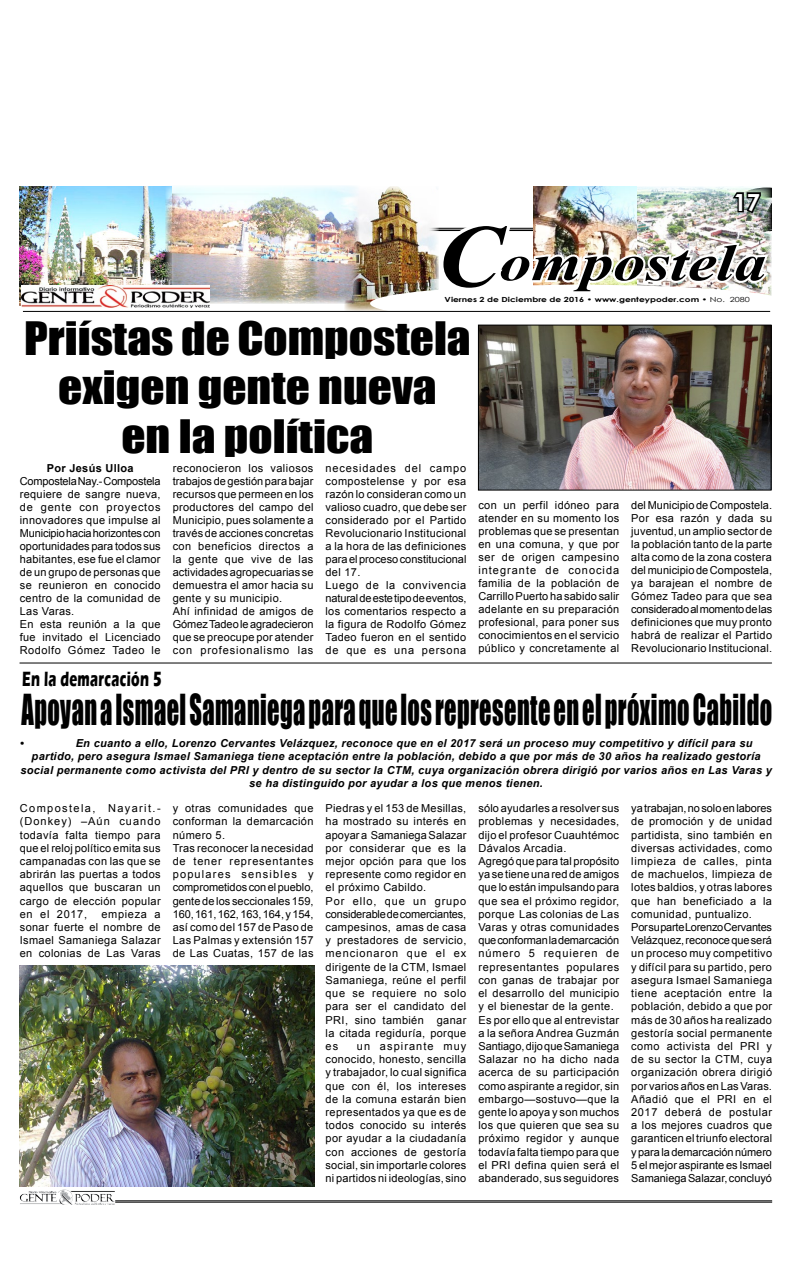
<style>
.page{position:relative;width:792px;height:1276px;background:#fff}
.page>*{position:absolute;margin:0;border:0;box-sizing:border-box;transform-origin:0 0}
.t1{font:italic 700 52px "Times New Roman";color:#000;scale:1.23 1}
.t2{font:42.3px/48.5px "Impact";color:#000;text-align:center;scale:1.12 1}
.t3{font:39.2px "Impact";letter-spacing:.02em;color:#000;scale:.62 1}
.t4{font:700 25.2px "Century Gothic";color:#fff;scale:1.14 1}
.t5{font:700 23.6px "Century Gothic";color:#fff}
.t6{font:700 21.2px "Eras ITC";letter-spacing:.025em;color:#000;scale:.62 1}
.t7{font:11px/13.2px "Arial";letter-spacing:.03em;color:#000}
.t8{font:italic 700 11px "Arial";letter-spacing:.03em;color:#000}
.t9{font:700 11px "Arial";letter-spacing:.03em;color:#000}
.t10{font:700 7px "Century Gothic";color:#000;scale:1.29 1}
.s1{font-size:89px}
.s2{font-weight:400}
</style>
<div class="page">
<svg style="left:21px;top:306px;width:106px;height:6px"></svg>
<hr style="left:115px;top:1200px;width:657px;height:1px;background:#000">
<hr style="left:115px;top:1201px;width:657px;height:1px;background:#000">
<img style="left:58px;top:1189px;width:14px;height:13px">
<img style="left:20px;top:186px;width:146px;height:120px">
<img style="left:344px;top:186px;width:92px;height:125px">
<img style="left:166px;top:186px;width:193px;height:117px">
<img style="left:22px;top:286px;width:187px;height:21px">
<div style="left:370px;top:285px;width:421px;height:37px;background:#fff;border-radius:50%"></div>
<hr style="left:23px;top:311px;width:747px;height:1px;background:#000">
<img style="left:480px;top:326px;width:290px;height:162px">
<div style="left:478px;top:324px;width:294px;height:166px;border:1px solid #000"></div>
<img style="left:436px;top:187px;width:336px;height:109px">
<hr style="left:20px;top:662px;width:752px;height:1px;background:#000">
<img style="left:20px;top:965px;width:294px;height:221px">
<h3 class="t5" style="left:734px;top:184px;width:28px">17</h3>
<h3 class="t4" style="left:741px;top:188px;width:30px">17</h3>
<h1 class="t1" style="left:437px;top:226px;width:269px"><span class="s1">C</span>ompostela</h1>
<h2 class="t2" style="left:24px;top:313px;width:400px">Priístas de Compostela exigen gente nueva<br>en la política</h2>
<p class="t10" style="left:445px;top:294px;width:238px">Viernes 2 de Diciembre de 2016 • www.genteypoder.com • <span class="s2">No. 2080</span></p>
<p class="t9" style="left:47px;top:460px;width:88px">Por Jesús Ulloa</p>
<p class="t7" style="left:20px;top:475px;width:142px">Compostela Nay.- Compostela requiere de sangre nueva, de gente con proyectos innovadores que impulse al<br>Municipio hacia horizontes con oportunidades para todos sus habitantes, ese fue el clamor de un grupo de personas que se reunieron en conocido centro de la comunidad de<br>Las Varas.<br>En esta reunión a la que fue invitado el Licenciado<br>Rodolfo Gómez Tadeo le</p>
<p class="t7" style="left:173px;top:461px;width:142px">reconocieron los valiosos trabajos de gestión para bajar recursos que permeen en los productores del campo del<br>Municipio, pues solamente a través de acciones concretas con beneficios directos a la gente que vive de las actividades agropecuarias se demuestra el amor hacia su gente y su municipio.<br>Ahí infinidad de amigos de<br>Gómez Tadeo le agradecieron que se preocupe por atender con profesionalismo las</p>
<p class="t7" style="left:326px;top:462px;width:142px">necesidades del campo compostelense y por esa razón lo consideran como un valioso cuadro, que debe ser considerado por el Partido<br>Revolucionario Institucional a la hora de las definiciones para el proceso constitucional del 17.<br>Luego de la convivencia natural de este tipo de eventos, los comentarios respecto a la figura de Rodolfo Gómez<br>Tadeo fueron en el sentido de que es una persona</p>
<p class="t7" style="left:478px;top:498px;width:142px;text-align:justify">con un perfil idóneo para atender en su momento los problemas que se presentan en una comuna, y que por ser de origen campesino integrante de conocida familia de la población de Carrillo Puerto ha sabido salir adelante en su preparación profesional, para poner sus conocimientos en el servicio público y concretamente al</p>
<p class="t7" style="left:631px;top:498px;width:142px;text-align:justify">del Municipio de Compostela.<br>Por esa razón y dada su juventud, un amplio sector de la población tanto de la parte alta como de la zona costera del municipio de Compostela, ya barajean el nombre de Gómez Tadeo para que sea considerado al momento de las definiciones que muy pronto habrá de realizar el Partido Revolucionario Institucional.</p>
<h3 class="t6" style="left:22px;top:666px;width:227px">En la demarcación 5</h3>
<h3 class="t3" style="left:22px;top:679px;width:1212px">Apoyan a Ismael Samaniega para que los represente en el próximo Cabildo</h3>
<p class="t8" style="left:20px;top:736px;width:5px">•</p>
<p class="t8" style="left:76px;top:736px;width:678px">En cuanto a ello, Lorenzo Cervantes Velázquez, reconoce que en el 2017 será un proceso muy competitivo y difícil para su</p>
<p class="t8" style="left:32px;top:749px;width:731px">partido, pero asegura Ismael Samaniega tiene aceptación entre la población, debido a que por más de 30 años ha realizado gestoría</p>
<p class="t8" style="left:20px;top:762px;width:753px">social permanente como activista del PRI y dentro de su sector la CTM, cuya organización obrera dirigió por varios años en Las Varas y</p>
<p class="t8" style="left:249px;top:775px;width:295px">se ha distinguido por ayudar a los que menos tienen.</p>
<p class="t7" style="left:20px;top:801px;width:142px;text-align:justify">Compostela, Nayarit.- (Donkey) –Aún cuando todavía falta tiempo para que el reloj político emita sus campanadas con las que se abrirán las puertas a todos aquellos que buscaran un cargo de elección popular en el 2017,</p>
<p class="t7" style="left:20px;top:907px;width:142px;text-align:justify;text-indent:82px">empieza a sonar fuerte el nombre de Ismael Samaniega Salazar en colonias de Las Varas</p>
<p class="t7" style="left:173px;top:801px;width:142px">y otras comunidades que conforman la demarcación número 5.<br>Tras reconocer la necesidad de tener representantes populares sensibles y comprometidos con el pueblo, gente de los seccionales 159,<br>160, 161, 162, 163, 164, y 154, así como del 157 de Paso de<br>Las Palmas y extensión 157 de Las Cuatas, 157 de las</p>
<p class="t7" style="left:326px;top:801px;width:142px">Piedras y el 153 de Mesillas, ha mostrado su interés en apoyar a Samaniega Salazar por considerar que es la mejor opción para que los represente como regidor en el próximo Cabildo.<br>Por ello, que un grupo considerable de comerciantes, campesinos, amas de casa y prestadores de servicio, mencionaron que el ex dirigente de la CTM, Ismael<br>Samaniega, reúne el perfil que se requiere no solo para ser el candidato del<br>PRI, sino también ganar la citada regiduría, porque es</p>
<p class="t7" style="left:326px;top:1039px;width:142px;text-align:justify;text-indent:31px">un aspirante muy conocido, honesto, sencilla y trabajador, lo cual significa que con él, los intereses de la comuna estarán bien representados ya que es de todos conocido su interés por ayudar a la ciudadanía con acciones de gestoría social, sin importarle colores ni partidos ni ideologías, sino</p>
<p class="t7" style="left:478px;top:801px;width:142px">sólo ayudarles a resolver sus problemas y necesidades, dijo el profesor Cuauhtémoc<br>Dávalos Arcadia.<br>Agregó que para tal propósito ya se tiene una red de amigos que lo están impulsando para que sea el próximo regidor, porque Las colonias de Las<br>Varas y otras comunidades que conforman la demarcación número 5 requieren de representantes populares con ganas de trabajar por el desarrollo del municipio y el bienestar de la gente.<br>Es por ello que al entrevistar a la señora Andrea Guzmán<br>Santiago, dijo que Samaniega<br>Salazar no ha dicho nada acerca de su participación como aspirante a regidor, sin embargo—sostuvo—que la gente lo apoya y son muchos los que quieren que sea su próximo regidor y aunque todavía falta tiempo para que el PRI defina quien será el abanderado, sus seguidores</p>
<p class="t7" style="left:631px;top:801px;width:142px">ya trabajan, no solo en labores de promoción y de unidad partidista, sino también en diversas actividades, como limpieza de calles, pinta de machuelos, limpieza de lotes baldios, y otras labores que han beneficiado a la comunidad, puntualizo.<br>Por su parte Lorenzo Cervantes<br>Velázquez, reconoce que será un proceso muy competitivo y difícil para su partido, pero asegura Ismael Samaniega tiene aceptación entre la población, debido a que por más de 30 años ha realizado gestoría social permanente como activista del PRI y de su sector la CTM, cuya organización obrera dirigió por varios años en Las Varas.<br>Añadió que el PRI en el<br>2017 deberá de postular a los mejores cuadros que garanticen el triunfo electoral y para la demarcación número<br>5 el mejor aspirante es Ismael<br>Samaniega Salazar, concluyó</p>
</div>
